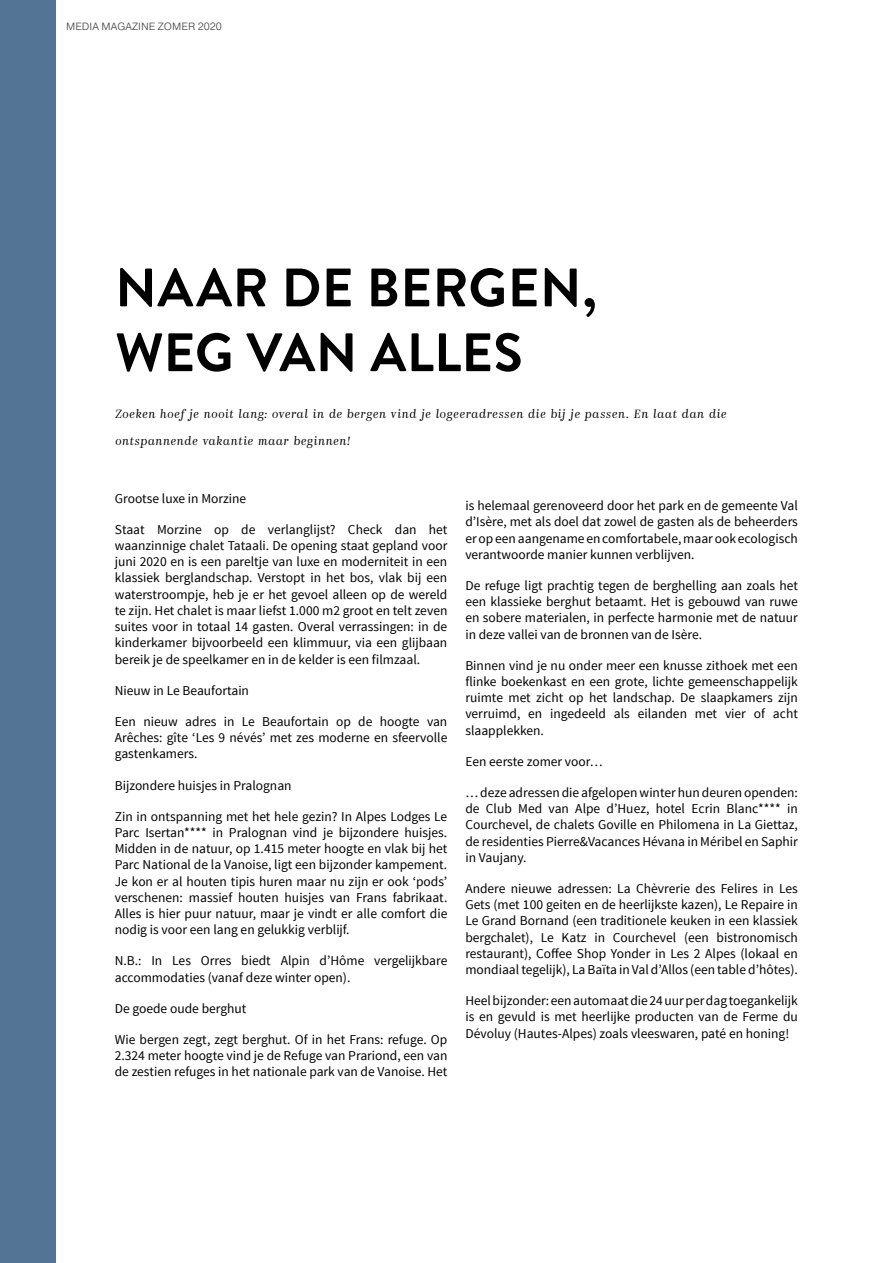
<style>
.page{position:relative;width:893px;height:1263px;background:#fff}
.page>*{position:absolute;margin:0;border:0;box-sizing:border-box;transform-origin:0 0}
.t1{font:700 54px/64.8px "Brandon Grotesque";letter-spacing:.01em;color:#000}
.t2{font:13.5px/16.2px "Source Sans Pro";color:#000;text-align:justify}
.t3{font:italic 300 12px "Kazimir";letter-spacing:.055em;color:#000}
.t4{font:300 10.5px "Pragmatica";letter-spacing:.01em;color:#48484a}
</style>
<div class="page">
<div style="left:0;top:0;width:56px;height:1263px;background:#547496"></div>
<p class="t4" style="left:66px;top:19px;width:157px">MEDIA MAGAZINE ZOMER 2020</p>
<h1 class="t1" style="left:115px;top:256px;width:483px">NAAR DE BERGEN,<br>WEG VAN ALLES</h1>
<p class="t3" style="left:115px;top:406px;width:613px">Zoeken hoef je nooit lang: overal in de bergen vind je logeeradressen die bij je passen. En laat dan die</p>
<p class="t3" style="left:115px;top:433px;width:236px">ontspannende vakantie maar beginnen!</p>
<p class="t2" style="left:115px;top:490px;width:133px">Grootse luxe in Morzine</p>
<p class="t2" style="left:115px;top:521px;width:334px">Staat Morzine op de verlanglijst? Check dan het waanzinnige chalet Tataali. De opening staat gepland voor juni 2020 en is een pareltje van luxe en moderniteit in een klassiek berglandschap. Verstopt in het bos, vlak bij een waterstroompje, heb je er het gevoel alleen op de wereld te zijn. Het chalet is maar liefst 1.000 m2 groot en telt zeven suites voor in totaal 14 gasten. Overal verrassingen: in de kinderkamer bijvoorbeeld een klimmuur, via een glijbaan bereik je de speelkamer en in de kelder is een filmzaal.</p>
<p class="t2" style="left:115px;top:682px;width:136px">Nieuw in Le Beaufortain</p>
<p class="t2" style="left:115px;top:713px;width:334px">Een nieuw adres in Le Beaufortain op de hoogte van Arêches: gîte ‘Les 9 névés’ met zes moderne en sfeervolle gastenkamers.</p>
<p class="t2" style="left:115px;top:777px;width:178px">Bijzondere huisjes in Pralognan</p>
<p class="t2" style="left:115px;top:808px;width:334px">Zin in ontspanning met het hele gezin? In Alpes Lodges Le Parc Isertan**** in Pralognan vind je bijzondere huisjes.<br>Midden in de natuur, op 1.415 meter hoogte en vlak bij het Parc National de la Vanoise, ligt een bijzonder kampement.<br>Je kon er al houten tipis huren maar nu zijn er ook ‘pods’ verschenen: massief houten huisjes van Frans fabrikaat.<br>Alles is hier puur natuur, maar je vindt er alle comfort die nodig is voor een lang en gelukkig verblijf.</p>
<p class="t2" style="left:115px;top:953px;width:334px">N.B.: In Les Orres biedt Alpin d’Hôme vergelijkbare accommodaties (vanaf deze winter open).</p>
<p class="t2" style="left:115px;top:1000px;width:133px">De goede oude berghut</p>
<p class="t2" style="left:115px;top:1031px;width:334px">Wie bergen zegt, zegt berghut. Of in het Frans: refuge. Op 2.324 meter hoogte vind je de Refuge van Prariond, een van de zestien refuges in het nationale park van de Vanoise. Het</p>
<p class="t2" style="left:465px;top:498px;width:334px">is helemaal gerenoveerd door het park en de gemeente Val d’Isère, met als doel dat zowel de gasten als de beheerders er op een aangename en comfortabele, maar ook ecologisch verantwoorde manier kunnen verblijven.</p>
<p class="t2" style="left:465px;top:578px;width:334px">De refuge ligt prachtig tegen de berghelling aan zoals het een klassieke berghut betaamt. Het is gebouwd van ruwe en sobere materialen, in perfecte harmonie met de natuur in deze vallei van de bronnen van de Isère.</p>
<p class="t2" style="left:465px;top:657px;width:334px">Binnen vind je nu onder meer een knusse zithoek met een flinke boekenkast en een grote, lichte gemeenschappelijk ruimte met zicht op het landschap. De slaapkamers zijn verruimd, en ingedeeld als eilanden met vier of acht slaapplekken.</p>
<p class="t2" style="left:465px;top:753px;width:139px">Een eerste zomer voor…</p>
<p class="t2" style="left:465px;top:785px;width:334px">… deze adressen die afgelopen winter hun deuren openden: de Club Med van Alpe d’Huez, hotel Ecrin Blanc**** in Courchevel, de chalets Goville en Philomena in La Giettaz, de residenties Pierre&amp;Vacances Hévana in Méribel en Saphir in Vaujany.</p>
<p class="t2" style="left:465px;top:881px;width:334px">Andere nieuwe adressen: La Chèvrerie des Felires in Les Gets (met 100 geiten en de heerlijkste kazen), Le Repaire in Le Grand Bornand (een traditionele keuken in een klassiek bergchalet), Le Katz in Courchevel (een bistronomisch restaurant), Coffee Shop Yonder in Les 2 Alpes (lokaal en mondiaal tegelijk), La Baïta in Val d’Allos (een table d’hôtes).</p>
<p class="t2" style="left:465px;top:993px;width:334px">Heel bijzonder: een automaat die 24 uur per dag toegankelijk is en gevuld is met heerlijke producten van de Ferme du Dévoluy (Hautes-Alpes) zoals vleeswaren, paté en honing!</p>
</div>
